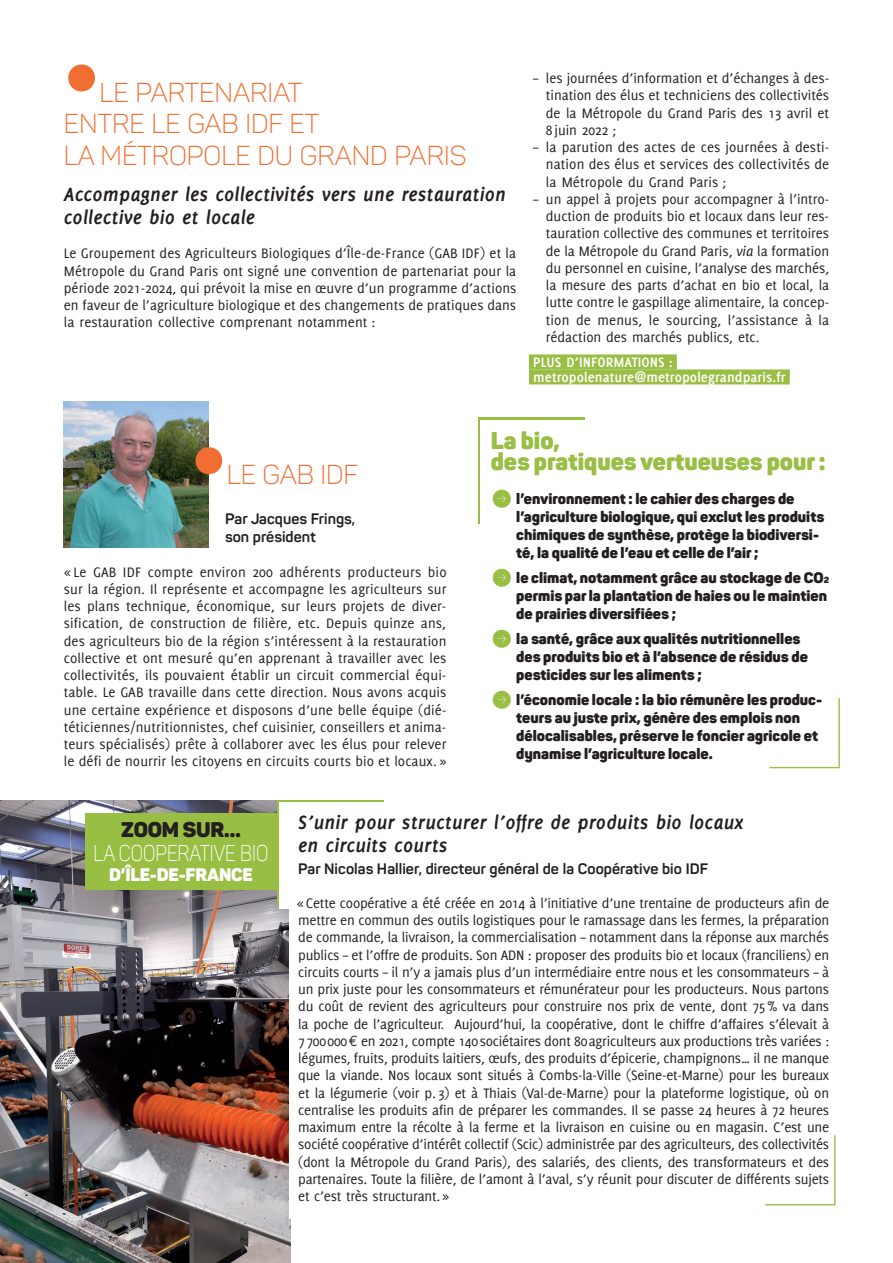
<style>
.page{position:relative;width:893px;height:1263px;background:#fff}
.page>*{position:absolute;margin:0;border:0;box-sizing:border-box;transform-origin:0 0}
.t1{font:27px/31.5px "Panton Light Caps";color:#f26d31}
.t2{font:900 24px/21px "Panton";color:#99be44}
.t3{font:22.5px "Panton Light Caps";color:#fff;scale:.83 1}
.t4{font:italic 700 21px/23.2px "Delicious";letter-spacing:.005em;color:#231f20}
.t5{font:21px "Panton Black Caps";letter-spacing:-.01em;color:#231f20}
.t6{font:18px "Panton Black Caps";letter-spacing:-.01em;color:#fff}
.t7{font:15px/17.2px "Delicious";letter-spacing:.005em;color:#231f20;text-align:justify}
.t8{font:900 15px/18px "Panton";color:#231f20}
.t9{font:700 15px/18px "Panton";letter-spacing:.005em;color:#231f20}
.t10{font:700 15px/15px "Delicious";letter-spacing:.005em;color:#fff}
.s1{font-family:"Panton Black Caps";font-size:90px}
.s2{font-style:italic}
.s3{font-family:"Panton Icons C Fill";font-weight:400;font-size:21px;color:#99be44}
.s4{font-size:8.7px}
.s5{font-family:"Euro Mono"}
</style>
<div class="page">
<img style="left:0;top:800px;width:290px;height:463px">
<div style="left:277px;top:800px;width:106px;height:106px;background:#99be44"></div>
<div style="left:279px;top:802px;width:425px;height:107px;background:#fff"></div>
<div style="left:85px;top:813px;width:192px;height:76px;background:#99be44"></div>
<div style="left:529px;top:354px;width:148px;height:15px;background:#99be44"></div>
<div style="left:529px;top:369px;width:261px;height:15px;background:#99be44"></div>
<img style="left:64px;top:402px;width:145px;height:146px">
<div style="left:478px;top:418px;width:106px;height:106px;background:#99be44"></div>
<div style="left:480px;top:420px;width:106px;height:106px;background:#fff"></div>
<svg style="left:770px;top:698px;width:70px;height:70px"></svg>
<svg style="left:765px;top:1135px;width:71px;height:70px"></svg>
<h1 class="t1" style="left:64px;top:76px;width:404px"><span class="s1">•</span>LE PARTENARIAT<br>ENTRE LE GAB IDF ET<br>LA MÉTROPOLE DU GRAND PARIS</h1>
<h3 class="t4" style="left:64px;top:182px;width:444px">Accompagner les collectivités vers une restauration collective bio et locale</h3>
<p class="t7" style="left:64px;top:245px;width:454px">Le Groupement des Agriculteurs Biologiques d’Île-de-France (GAB IDF) et la Métropole du Grand Paris ont signé une convention de partenariat pour la période 2021-2024, qui prévoit la mise en œuvre d’un programme d’actions en faveur de l’agriculture biologique et des changements de pratiques dans la restauration collective comprenant notamment :</p>
<p class="t7" style="left:546px;top:69px;width:285px;text-indent:-13px">– les journées d’information et d’échanges à des&shy;tination des élus et techniciens des collectivités de la Métropole du Grand Paris des 13 avril et 8 juin 2022 ;</p>
<p class="t7" style="left:546px;top:138px;width:285px;text-indent:-13px">– la parution des actes de ces journées à desti&shy;nation des élus et services des collectivités de la Métropole du Grand Paris ;</p>
<p class="t7" style="left:546px;top:190px;width:285px;text-indent:-13px">– un appel à projets pour accompagner à l’intro&shy;duction de produits bio et locaux dans leur res&shy;tauration collective des communes et territoires de la Métropole du Grand Paris, <span class="s2">via</span> la formation du personnel en cuisine, l’analyse des marchés, la mesure des parts d’achat en bio et local, la lutte contre le gaspillage alimentaire, la concep&shy;tion de menus, le sourcing, l’assistance à la rédaction des marchés publics, etc.</p>
<p class="t10" style="left:533px;top:355px;width:254px">PLUS D’INFORMATIONS : metropolenature@metropolegrandparis.fr</p>
<h1 class="t1" style="left:191px;top:459px;width:169px"><span class="s1">•</span>LE GAB IDF</h1>
<p class="t9" style="left:225px;top:509px;width:132px">Par Jacques Frings, son président</p>
<p class="t7" style="left:64px;top:563px;width:384px">« Le GAB IDF compte environ 200 adhérents producteurs bio sur la région. Il représente et accompagne les agriculteurs sur les plans technique, économique, sur leurs projets de diver&shy;sification, de construction de filière, etc. Depuis quinze ans, des agriculteurs bio de la région s’intéressent à la restauration collective et ont mesuré qu’en apprenant à travailler avec les collectivités, ils pouvaient établir un circuit commercial équi&shy;table. Le GAB travaille dans cette direction. Nous avons acquis une certaine expérience et disposons d’une belle équipe (dié&shy;téticiennes/nutritionnistes, chef cuisinier, conseillers et anima&shy;teurs spécialisés) prête à collaborer avec les élus pour relever le défi de nourrir les citoyens en circuits courts bio et locaux. »</p>
<h2 class="t2" style="left:491px;top:429px;width:336px">La bio,<br>des pratiques vertueuses pour :</h2>
<p class="t8" style="left:516px;top:489px;width:309px;text-indent:-26px"><span class="s3">C</span> l’environnement : le cahier des charges de l’agriculture biologique, qui exclut les produits chimiques de synthèse, protège la biodiversi&shy;té, la qualité de l’eau et celle de l’air ;</p>
<p class="t8" style="left:516px;top:568px;width:314px;text-indent:-26px"><span class="s3">C</span> le climat, notamment grâce au stockage de CO<span class="s4">2 </span>permis par la plantation de haies ou le maintien de prairies diversifiées ;</p>
<p class="t8" style="left:516px;top:630px;width:293px;text-indent:-26px"><span class="s3">C</span> la santé, grâce aux qualités nutritionnelles des produits bio et à l’absence de résidus de pesticides sur les aliments ;</p>
<p class="t8" style="left:516px;top:691px;width:307px;text-indent:-26px"><span class="s3">C</span> l’économie locale : la bio rémunère les produc&shy;teurs au juste prix, génère des emplois non délocalisables, préserve le foncier agricole et dynamise l’agriculture locale.</p>
<h3 class="t5" style="left:121px;top:816px;width:121px">ZOOM SUR…</h3>
<h3 class="t3" style="left:94px;top:839px;width:212px">LA COOPERATIVE BIO</h3>
<p class="t6" style="left:109px;top:863px;width:145px">D’ÎLE-DE-FRANCE</p>
<h3 class="t4" style="left:298px;top:810px;width:447px">S’unir pour structurer l’offre de produits bio locaux en circuits courts</h3>
<p class="t9" style="left:298px;top:860px;width:412px">Par Nicolas Hallier, directeur général de la Coopérative bio IDF</p>
<p class="t7" style="left:297px;top:894px;width:534px">« Cette coopérative a été créée en 2014 à l’initiative d’une trentaine de producteurs afin de mettre en commun des outils logistiques pour le ramassage dans les fermes, la préparation de commande, la livraison, la commercialisation – notamment dans la réponse aux marchés publics – et l’offre de produits. Son ADN : proposer des produits bio et locaux (franciliens) en circuits courts – il n’y a jamais plus d’un intermédiaire entre nous et les consommateurs – à un prix juste pour les consommateurs et rémunérateur pour les producteurs. Nous partons du coût de revient des agriculteurs pour construire nos prix de vente, dont 75% va dans la poche de l’agriculteur. Aujourd’hui, la coopérative, dont le chiffre d’affaires s’élevait à 7700000<span class="s5">€</span> en 2021, compte 140sociétaires dont 80agriculteurs aux productions très variées : légumes, fruits, produits laitiers, œufs, des produits d’épicerie, champignons… il ne manque que la viande. Nos locaux sont situés à Combs-la-Ville (Seine-et-Marne) pour les bureaux et la légumerie (voir p. 3) et à Thiais (Val-de-Marne) pour la plateforme logistique, où on centralise les produits afin de préparer les commandes. Il se passe 24 heures à 72 heures maximum entre la récolte à la ferme et la livraison en cuisine ou en magasin. C’est une société coopérative d’intérêt collectif (Scic) administrée par des agriculteurs, des collectivités (dont la Métropole du Grand Paris), des salariés, des clients, des transformateurs et des partenaires. Toute la filière, de l’amont à l’aval, s’y réunit pour discuter de différents sujets et c’est très structurant.»</p>
</div>
